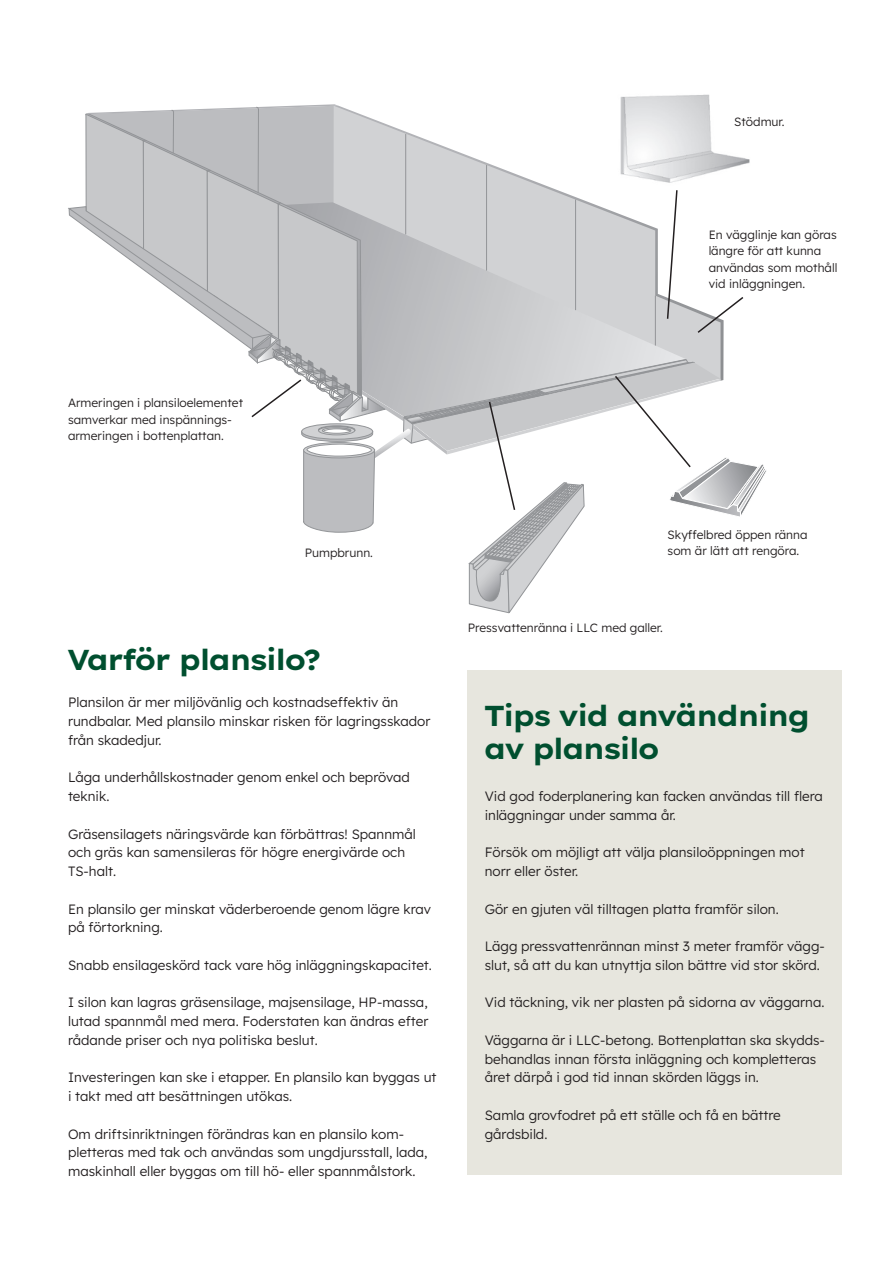
<style>
.page{position:relative;width:893px;height:1263px;background:#fff}
.page>*{position:absolute;margin:0;border:0;box-sizing:border-box;transform-origin:0 0}
.t1{font:700 28.8px/33.2px "Lexend Exa HM";color:#004f2f}
.t2{font:300 13.5px/18.8px "Lexend";color:#231f20}
.t3{font:300 12px/16.5px "Lexend";color:#231f20}
</style>
<div class="page">
<div style="left:468px;top:670px;width:374px;height:504px;background:#e7e6de"></div>
<img style="left:620px;top:94px;width:90px;height:10px">
<svg style="left:69px;top:104px;width:697px;height:510px"></svg>
<p class="t3" style="left:734px;top:113px;width:52px">Stödmur.</p>
<p class="t3" style="left:709px;top:225px;width:130px">En vägglinje kan göras längre för att kunna användas som mothåll vid inläggningen.</p>
<p class="t3" style="left:68px;top:394px;width:177px">Armeringen i plansiloelementet samverkar med inspännings&shy;armeringen i bottenplattan.</p>
<p class="t3" style="left:305px;top:544px;width:70px">Pumpbrunn.</p>
<h1 class="t1" style="left:68px;top:641px;width:254px">Varför plansilo?</h1>
<p class="t2" style="left:68px;top:692px;width:364px">Plansilon är mer miljövänlig och kostnadseffektiv än rundbalar. Med plansilo minskar risken för lagringsskador från skadedjur.</p>
<p class="t2" style="left:68px;top:767px;width:343px">Låga underhållskostnader genom enkel och beprövad teknik.</p>
<p class="t2" style="left:68px;top:824px;width:349px">Gräsensilagets näringsvärde kan förbättras! Spannmål och gräs kan samensileras för högre energivärde och<br>TS-halt.</p>
<p class="t2" style="left:68px;top:899px;width:364px">En plansilo ger minskat väderberoende genom lägre krav på förtorkning.</p>
<p class="t2" style="left:68px;top:955px;width:365px">Snabb ensilageskörd tack vare hög inläggningskapacitet.</p>
<p class="t2" style="left:68px;top:992px;width:362px;text-align:justify">I silon kan lagras gräsensilage, majsensilage, HP-massa, lutad spannmål med mera. Foderstaten kan ändras efter rådande priser och nya politiska beslut.</p>
<p class="t2" style="left:68px;top:1067px;width:370px">Investeringen kan ske i etapper. En plansilo kan byggas ut i takt med att besättningen utökas.</p>
<p class="t2" style="left:68px;top:1124px;width:361px">Om driftsinriktningen förändras kan en plansilo kom&shy;pletteras med tak och användas som ungdjursstall, lada, maskinhall eller byggas om till hö- eller spannmålstork.</p>
<p class="t3" style="left:668px;top:525px;width:141px">Skyffelbred öppen ränna som är lätt att rengöra.</p>
<p class="t3" style="left:468px;top:619px;width:197px">Pressvattenränna i LLC med galler.</p>
<h1 class="t1" style="left:485px;top:697px;width:326px">Tips vid användning av plansilo</h1>
<p class="t2" style="left:485px;top:786px;width:340px">Vid god foderplanering kan facken användas till flera inläggningar under samma år.</p>
<p class="t2" style="left:485px;top:842px;width:321px">Försök om möjligt att välja plansiloöppningen mot norr eller öster.</p>
<p class="t2" style="left:485px;top:899px;width:295px">Gör en gjuten väl tilltagen platta framför silon.</p>
<p class="t2" style="left:485px;top:936px;width:342px">Lägg pressvattenrännan minst 3 meter framför vägg&shy;slut, så att du kan utnyttja silon bättre vid stor skörd.</p>
<p class="t2" style="left:485px;top:992px;width:341px">Vid täckning, vik ner plasten på sidorna av väggarna.</p>
<p class="t2" style="left:485px;top:1030px;width:342px">Väggarna är i LLC-betong. Bottenplattan ska skydds&shy;behandlas innan första inläggning och kompletteras året därpå i god tid innan skörden läggs in.</p>
<p class="t2" style="left:485px;top:1105px;width:297px">Samla grovfodret på ett ställe och få en bättre gårdsbild.</p>
</div>
